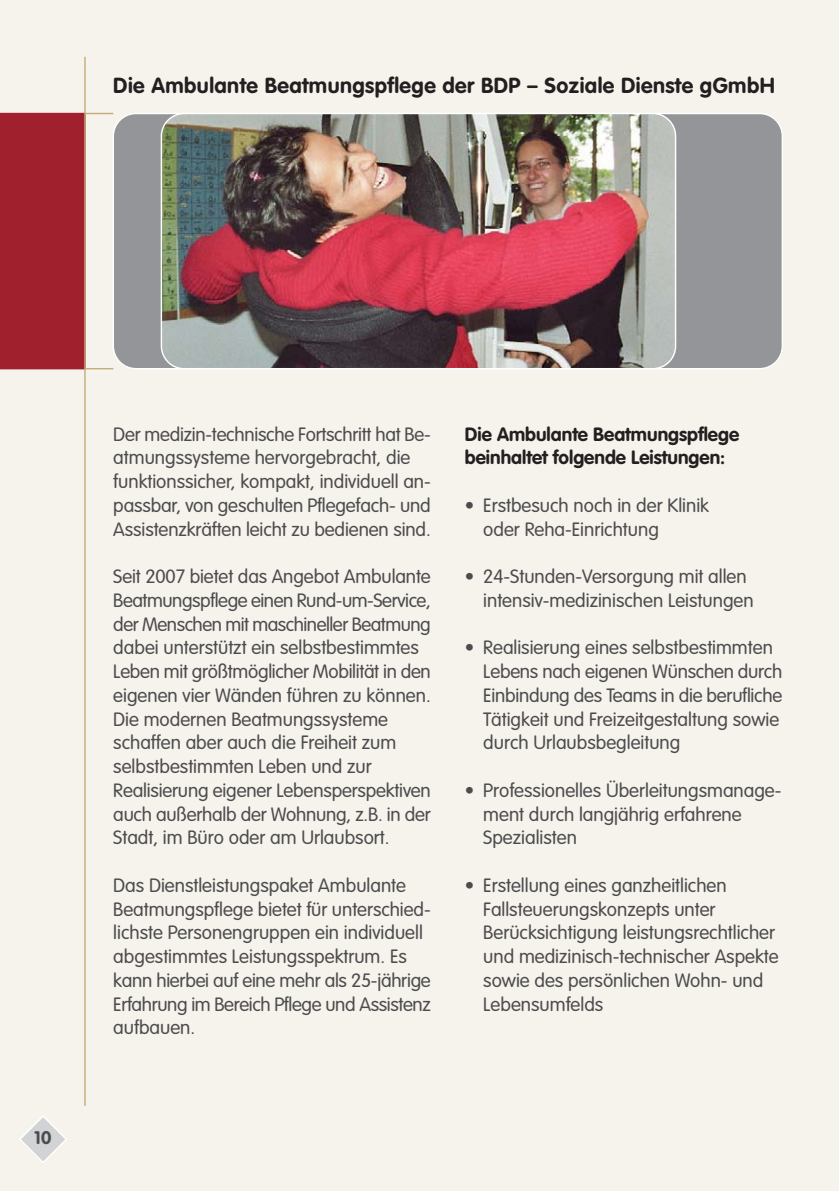
<style>
.page{position:relative;width:839px;height:1191px;background:#f6f3ec}
.page>*{position:absolute;margin:0;border:0;box-sizing:border-box;transform-origin:0 0}
.t1{font:700 21.6px "VAG Rounded Std";letter-spacing:.02em;color:#231f20}
.t2{font:300 19px/23.8px "VAG Rounded Std";color:#4c4c4e}
.t3{font:700 19px/23.8px "VAG Rounded Std";color:#231f20}
.t4{font:700 18px "VAG Rounded Std";color:#4c4c4e}
</style>
<div class="page">
<hr style="left:84px;top:57px;width:2px;height:1049px;background:#c2ae7a">
<svg style="left:0;top:113px;width:113px;height:256px"></svg>
<div style="left:113px;top:113px;width:669px;height:256px;background:#939598;border-radius:23px"></div>
<svg style="left:19px;top:1116px;width:48px;height:47px"></svg>
<img style="left:161px;top:113px;width:515px;height:256px;border-radius:23px">
<div style="left:161px;top:113px;width:515px;height:256px;border:1px solid #fff;border-radius:23px"></div>
<p class="t1" style="left:113px;top:75px;width:663px">Die Ambulante Beatmungspflege der BDP – Soziale Dienste gGmbH</p>
<p class="t4" style="left:34px;top:1129px;width:19px">10</p>
<p class="t2" style="left:113px;top:423px;width:319px">Der medizin-technische Fortschritt hat Be&shy;atmungssysteme hervorgebracht, die funktionssicher, kompakt, individuell an&shy;passbar, von geschulten Pflegefach- und Assistenzkräften leicht zu bedienen sind.</p>
<p class="t2" style="left:113px;top:566px;width:319px">Seit 2007 bietet das Angebot Ambulante Beatmungspflege einen Rund-um-Service, der Menschen mit maschineller Beatmung dabei unterstützt ein selbstbestimmtes Leben mit größtmöglicher Mobilität in den eigenen vier Wänden führen zu können.<br>Die modernen Beatmungssysteme schaffen aber auch die Freiheit zum selbstbestimmten Leben und zur Realisierung eigener Lebensperspektiven auch außerhalb der Wohnung, z.B. in der Stadt, im Büro oder am Urlaubsort.</p>
<p class="t2" style="left:113px;top:874px;width:319px">Das Dienstleistungspaket Ambulante Beatmungspflege bietet für unterschied&shy;lichste Personengruppen ein individuell abgestimmtes Leistungsspektrum. Es kann hierbei auf eine mehr als 25-jährige Erfahrung im Bereich Pflege und Assistenz aufbauen.</p>
<p class="t3" style="left:465px;top:423px;width:276px">Die Ambulante Beatmungspflege beinhaltet folgende Leistungen:</p>
<p class="t2" style="left:483px;top:494px;width:227px;text-indent:-18px">• Erstbesuch noch in der Klinik oder Reha-Einrichtung</p>
<p class="t2" style="left:483px;top:566px;width:272px;text-indent:-18px">• 24-Stunden-Versorgung mit allen intensiv-medizinischen Leistungen</p>
<p class="t2" style="left:483px;top:637px;width:301px;text-indent:-18px">• Realisierung eines selbstbestimmten Lebens nach eigenen Wünschen durch Einbindung des Teams in die berufliche Tätigkeit und Freizeitgestaltung sowie durch Urlaubsbegleitung</p>
<p class="t2" style="left:483px;top:779px;width:300px;text-indent:-18px">• Professionelles Überleitungsmanage&shy;ment durch langjährig erfahrene<br>Spezialisten</p>
<p class="t2" style="left:483px;top:874px;width:297px;text-indent:-18px">• Erstellung eines ganzheitlichen<br>Fallsteuerungskonzepts unter<br>Berücksichtigung leistungsrechtlicher und medizinisch-technischer Aspekte sowie des persönlichen Wohn- und<br>Lebensumfelds</p>
</div>
